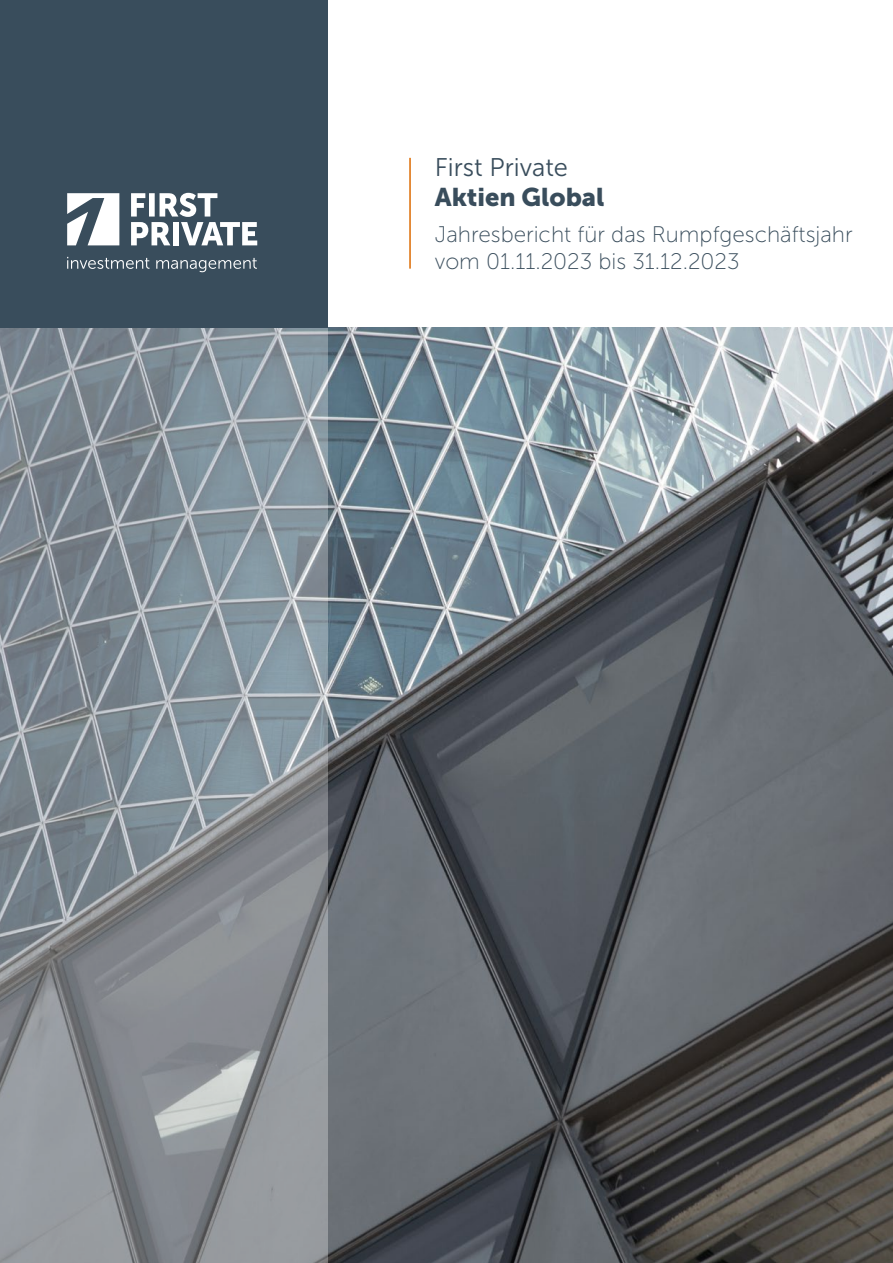
<style>
.page{position:relative;width:893px;height:1263px;background:#fff}
.page>*{position:absolute;margin:0;border:0;box-sizing:border-box;transform-origin:0 0}
.t1{font:25.5px "Museo Sans 300";color:#394d5c}
.t2{font:25.5px "Museo Sans 900";color:#394d5c}
.t3{font:22.5px/27px "Museo Sans 100";color:#394d5c}
</style>
<div class="page">
<img style="left:327px;top:327px;width:566px;height:935px">
<svg style="left:0;top:327px;width:327px;height:935px;background:#879097"></svg>
<div style="left:0;top:0;width:327px;height:327px;background:#394d5c"></div>
<svg style="left:67px;top:257px;width:190px;height:15px"></svg>
<svg style="left:131px;top:193px;width:126px;height:52px"></svg>
<svg style="left:67px;top:193px;width:52px;height:52px"></svg>
<hr style="left:409px;top:158px;width:2px;height:111px;background:#dc6b02">
<p class="t1" style="left:435px;top:154px;width:135px">First Private</p>
<p class="t2" style="left:435px;top:183px;width:171px">Aktien Global</p>
<p class="t3" style="left:435px;top:221px;width:419px">Jahresbericht für das Rumpfgeschäftsjahr vom 01.11.2023 bis 31.12.2023</p>
</div>
